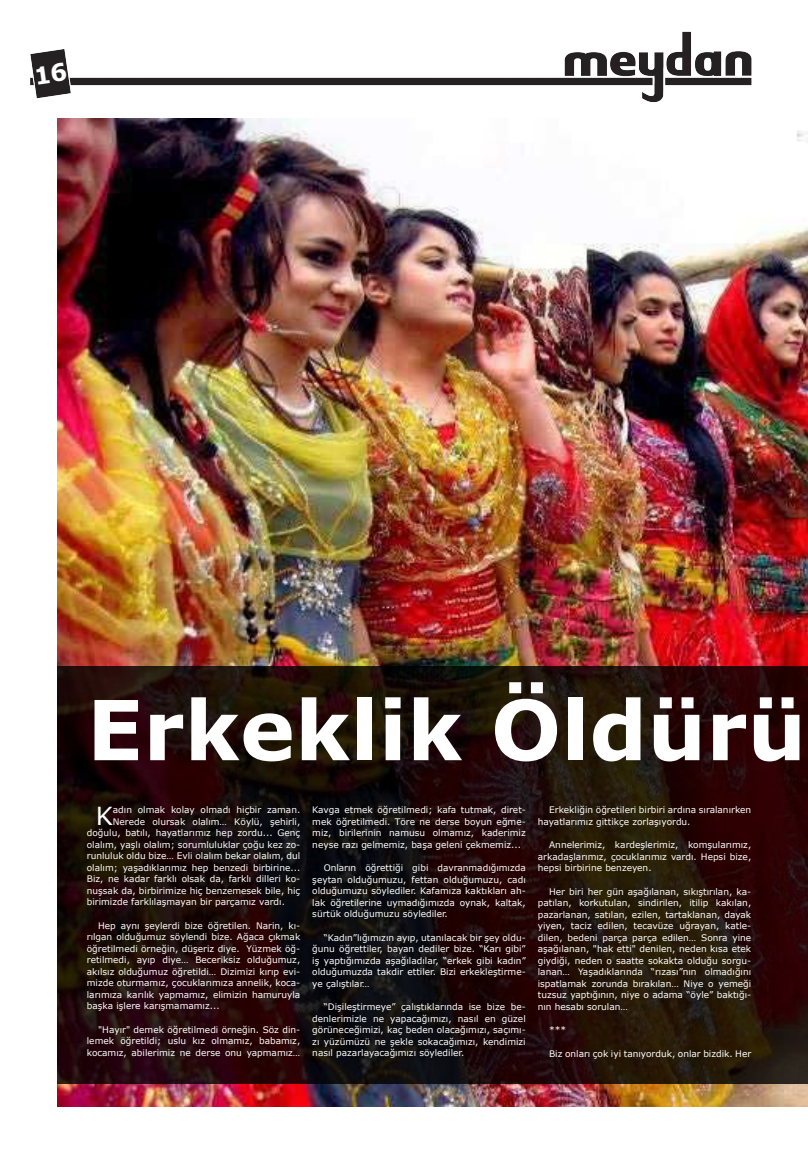
<style>
.page{position:relative;width:808px;height:1163px;background:#fff}
.page>*{position:absolute;margin:0;border:0;box-sizing:border-box;transform-origin:0 0}
.t1{font:700 82.7px "Verdana";color:#fff}
.t2{font:24.8px "Verdana";color:#fff}
.t3{font:9px/11.5px "Verdana";color:#fff;text-align:justify}
</style>
<div class="page">
<img style="left:30px;top:31px;width:722px;height:71px">
<img style="left:58px;top:118px;width:750px;height:988px">
<svg style="left:57px;top:666px;width:751px;height:417px;background:#1f0c09"></svg>
<svg style="left:36px;top:63px;width:31px;height:21px"></svg>
<h1 class="t1" style="left:87px;top:671px;width:721px">Erkeklik Öldürü</h1>
<h2 class="t2" style="left:96px;top:805px;width:19px">K</h2>
<p class="t3" style="left:113px;top:804px;width:189px">adın olmak kolay olmadı hiçbir zaman.</p>
<p class="t3" style="left:113px;top:815px;width:189px">Nerede olursak olalım… Köylü, şehirli,</p>
<p class="t3" style="left:87px;top:827px;width:215px">doğulu, batılı, hayatlarımız hep zordu... Genç</p>
<p class="t3" style="left:87px;top:838px;width:215px">olalım, yaşlı olalım; sorumluluklar çoğu kez zo-</p>
<p class="t3" style="left:87px;top:850px;width:215px">runluluk oldu bize… Evli olalım bekar olalım, dul</p>
<p class="t3" style="left:87px;top:861px;width:215px">olalım; yaşadıklarımız hep benzedi birbirine...</p>
<p class="t3" style="left:87px;top:873px;width:215px">Biz, ne kadar farklı olsak da, farklı dilleri ko-</p>
<p class="t3" style="left:87px;top:884px;width:215px">nuşsak da, birbirimize hiç benzemesek bile, hiç</p>
<p class="t3" style="left:87px;top:896px;width:200px">birimizde farklılaşmayan bir parçamız vardı.</p>
<p class="t3" style="left:87px;top:919px;width:215px;text-indent:11px">Hep aynı şeylerdi bize öğretilen. Narin, kı&shy;rılgan olduğumuz söylendi bize. Ağaca çıkmak öğretilmedi örneğin, düşeriz diye. Yüzmek öğ&shy;retilmedi, ayıp diye… Beceriksiz olduğumuz, akılsız olduğumuz öğretildi… Dizimizi kırıp evi&shy;mizde oturmamız, çocuklarımıza annelik, koca&shy;larımıza karılık yapmamız, elimizin hamuruyla başka işlere karışmamamız...</p>
<p class="t3" style="left:87px;top:1023px;width:215px;text-indent:11px">"Hayır" demek öğretilmedi örneğin. Söz din&shy;lemek öğretildi; uslu kız olmamız, babamız, kocamız, abilerimiz ne derse onu yapmamız…</p>
<p class="t3" style="left:312px;top:804px;width:215px">Kavga etmek öğretilmedi; kafa tutmak, diret&shy;mek öğretilmedi. Töre ne derse boyun eğme&shy;miz, birilerinin namusu olmamız, kaderimiz neyse razı gelmemiz, başa geleni çekmemiz...</p>
<p class="t3" style="left:312px;top:862px;width:215px;text-indent:11px">Onların öğrettiği gibi davranmadığımızda şeytan olduğumuzu, fettan olduğumuzu, cadı olduğumuzu söylediler. Kafamıza kaktıkları ah&shy;lak öğretilerine uymadığımızda oynak, kaltak, sürtük olduğumuzu söylediler.</p>
<p class="t3" style="left:312px;top:931px;width:215px;text-indent:11px">“Kadın”lığımızın ayıp, utanılacak bir şey oldu&shy;ğunu öğrettiler, bayan dediler bize. “Karı gibi” iş yaptığımızda aşağıladılar, “erkek gibi kadın” olduğumuzda takdir ettiler. Bizi erkekleştirme&shy;ye çalıştılar…</p>
<p class="t3" style="left:312px;top:1001px;width:215px;text-indent:11px">“Dişileştirmeye” çalıştıklarında ise bize be&shy;denlerimizle ne yapacağımızı, nasıl en güzel görüneceğimizi, kaç beden olacağımızı, saçımı&shy;zı yüzümüzü ne şekle sokacağımızı, kendimizi nasıl pazarlayacağımızı söylediler.</p>
<p class="t3" style="left:538px;top:804px;width:215px;text-indent:11px">Erkekliğin öğretileri birbiri ardına sıralanırken hayatlarımız gittikçe zorlaşıyordu.</p>
<p class="t3" style="left:538px;top:839px;width:215px;text-indent:11px">Annelerimiz, kardeşlerimiz, komşularımız, arkadaşlarımız, çocuklarımız vardı. Hepsi bize, hepsi birbirine benzeyen.</p>
<p class="t3" style="left:538px;top:885px;width:215px;text-indent:11px">Her biri her gün aşağılanan, sıkıştırılan, ka&shy;patılan, korkutulan, sindirilen, itilip kakılan, pazarlanan, satılan, ezilen, tartaklanan, dayak yiyen, taciz edilen, tecavüze uğrayan, katle&shy;dilen, bedeni parça parça edilen… Sonra yine aşağılanan, "hak etti" denilen, neden kısa etek giydiği, neden o saatte sokakta olduğu sorgu&shy;lanan… Yaşadıklarında “rızası”nın olmadığını ispatlamak zorunda bırakılan… Niye o yemeği tuzsuz yaptığının, niye o adama “öyle” baktığı&shy;nın hesabı sorulan…</p>
<p class="t3" style="left:549px;top:1024px;width:19px">***</p>
<p class="t3" style="left:549px;top:1047px;width:204px">Biz onları çok iyi tanıyorduk, onlar bizdik. Her</p>
</div>
